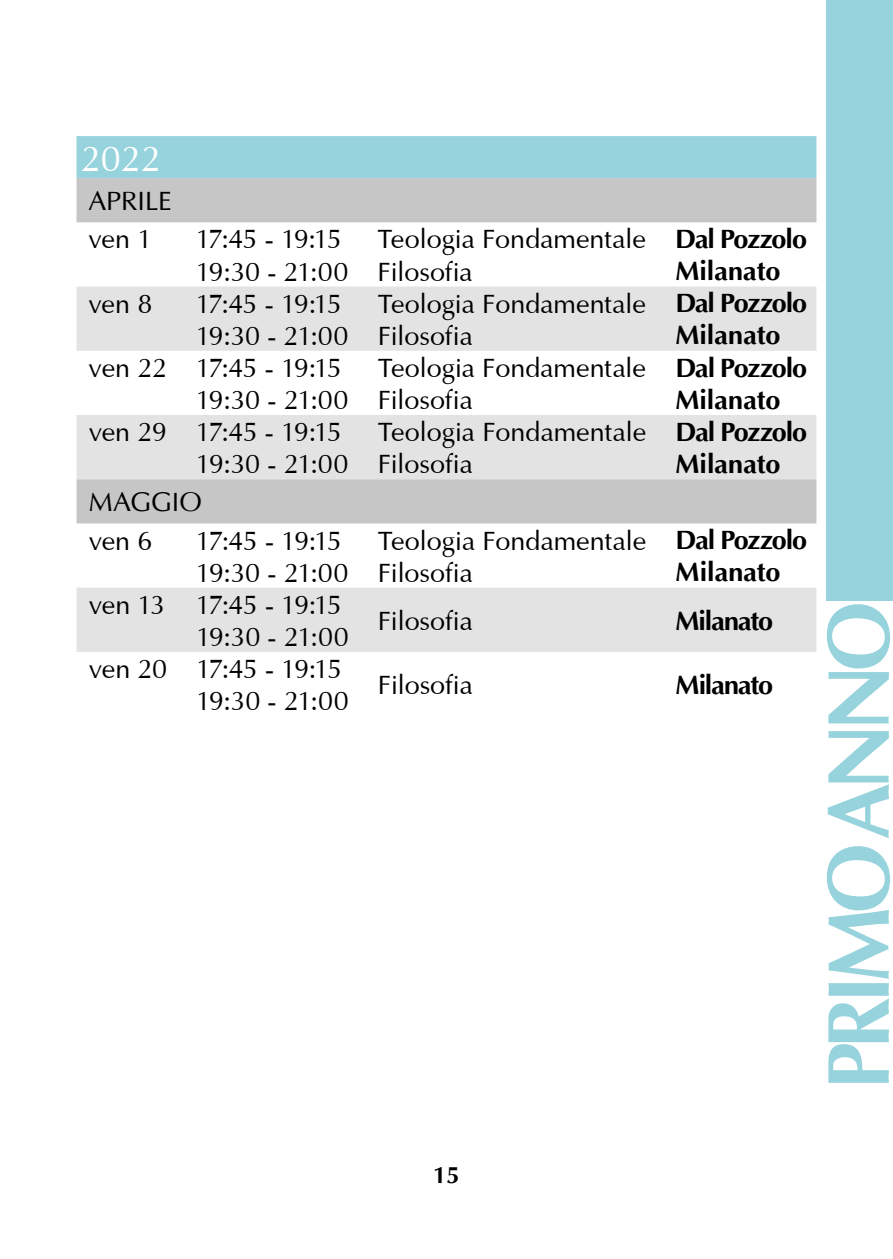
<style>
.page{position:relative;width:893px;height:1259px;background:#fff}
.page>*{position:absolute;margin:0;border:0;box-sizing:border-box;transform-origin:0 0}
.t1{font:700 88.2px "Optima";letter-spacing:-.075em;color:#96d3dd;scale:.95 1}
.t2{font:36px "Optima";color:#fff}
.t3{font:27px/32.1px "Optima";letter-spacing:-.01em;color:#000}
.t4{font:27px/32.1px "Optima";letter-spacing:-.03em;color:#000;text-align:right}
.t5{font:700 27px "Optima";letter-spacing:-.005em;color:#000}
.t6{font:27px "Optima";letter-spacing:-.07em;color:#000}
.t7{font:700 27px "Optima";letter-spacing:-.035em;color:#000}
.t8{font:700 24px "Optima";color:#000}
.s1{font-weight:700}
</style>
<div class="page">
<div style="left:827px;top:0;width:66px;height:601px;background:#96d3dd"></div>
<div style="left:77px;top:136px;width:739px;height:42px;background:#96d3dd"></div>
<div style="left:77px;top:178px;width:739px;height:45px;background:#c6c6c6"></div>
<svg style="left:77px;top:286px;width:739px;height:366px"></svg>
<div style="left:77px;top:415px;width:739px;height:64px;background:#e3e3e3"></div>
<h2 class="t2" style="left:81px;top:131px;width:82px">2022</h2>
<p class="t3" style="left:89px;top:180px;width:85px;line-height:38.1px">APRILE ven 1</p>
<p class="t3" style="left:196px;top:221px;width:613px;text-indent:182px">Teologia Fondamentale <span class="s1">Dal Pozzolo<br></span>19:30 - 21:00 Filosofia</p>
<p class="t3" style="left:196px;top:221px;width:147px">17:45 - 19:15</p>
<p class="t5" style="left:675px;top:256px;width:107px">Milanato</p>
<p class="t3" style="left:196px;top:285px;width:613px;text-indent:182px">Teologia Fondamentale <span class="s1">Dal Pozzolo<br></span>19:30 - 21:00 Filosofia</p>
<p class="t3" style="left:89px;top:285px;width:65px">ven 8</p>
<p class="t3" style="left:196px;top:285px;width:147px">17:45 - 19:15</p>
<p class="t5" style="left:675px;top:320px;width:107px">Milanato</p>
<p class="t3" style="left:196px;top:350px;width:613px;text-indent:182px">Teologia Fondamentale <span class="s1">Dal Pozzolo<br></span>19:30 - 21:00 Filosofia</p>
<p class="t4" style="left:89px;top:350px;width:255px">ven 22 17:45 - 19:15</p>
<p class="t5" style="left:675px;top:385px;width:107px">Milanato</p>
<p class="t3" style="left:196px;top:414px;width:613px;text-indent:182px">Teologia Fondamentale <span class="s1">Dal Pozzolo<br></span>19:30 - 21:00 Filosofia</p>
<p class="t4" style="left:89px;top:414px;width:255px">ven 29 17:45 - 19:15</p>
<p class="t5" style="left:675px;top:449px;width:107px">Milanato</p>
<p class="t3" style="left:89px;top:481px;width:115px;line-height:38.1px">MAGGIO ven 6</p>
<p class="t3" style="left:196px;top:522px;width:613px;text-indent:182px">Teologia Fondamentale <span class="s1">Dal Pozzolo<br></span>19:30 - 21:00 Filosofia</p>
<p class="t3" style="left:196px;top:522px;width:147px">17:45 - 19:15</p>
<p class="t5" style="left:675px;top:557px;width:107px">Milanato</p>
<p class="t6" style="left:89px;top:584px;width:255px">ven 13 17:45 - 19:15</p>
<p class="t4" style="left:89px;top:618px;width:261px">19:30 - 21:00<br>ven 20 17:45 - 19:15</p>
<p class="t3" style="left:196px;top:683px;width:154px">19:30 - 21:00</p>
<p class="t3" style="left:378px;top:602px;width:97px">Filosofia</p>
<p class="t7" style="left:676px;top:606px;width:99px">Milanato</p>
<p class="t3" style="left:378px;top:667px;width:97px">Filosofia</p>
<p class="t7" style="left:676px;top:670px;width:99px">Milanato</p>
<h1 class="t1" style="left:810px;top:1089px;width:514px;rotate:-90deg">PRIMO ANNO</h1>
<p class="t8" style="left:433px;top:1161px;width:28px">15</p>
</div>
